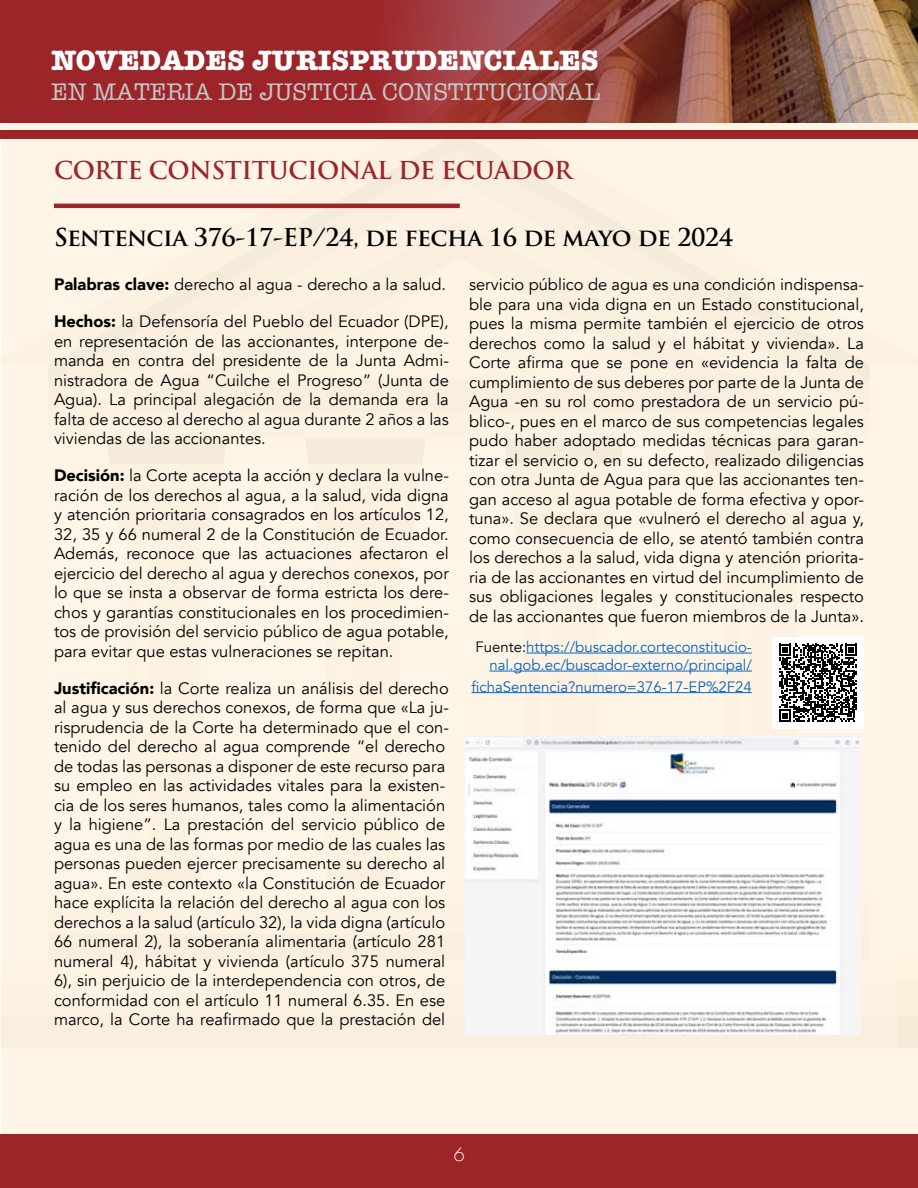
<style>
.page{position:relative;width:918px;height:1188px;background:#fff}
.page>*{position:absolute;margin:0;border:0;box-sizing:border-box;transform-origin:0 0}
.t1{font:700 28.95px "American Typewriter";color:#fff}
.t2{font:24.75px "American Typewriter";color:#c6c6c6}
.t3{font:700 24px "Trajan Pro";letter-spacing:-.02em;color:#000}
.t4{font:700 24px "Trajan Pro";letter-spacing:-.02em;color:#9c2529}
.t5{font:300 18.3px "Spartan MB";color:#fff}
.t6{font:16.5px/19.5px "Avenir";color:#000;text-align:justify}
.t7{font:15px/18px "Avenir";color:#0563c1;text-align:right}
.s1{color:#000}
.s2{font-weight:900}
</style>
<div class="page">
<div style="left:1px;top:0;width:917px;height:1188px;background:#fff5e6"></div>
<div style="left:0;top:961px;width:918px;height:87px;background:#faefdf"></div>
<div style="left:0;top:961px;width:918px;height:21px;background:#fff5e6"></div>
<div style="left:48px;top:887px;width:822px;height:74px;background:#fdf2e2"></div>
<div style="left:48px;top:887px;width:822px;height:18px;background:#fff5e6"></div>
<svg style="left:0;top:100px;width:918px;height:264px"></svg>
<div style="left:127px;top:438px;width:74px;height:449px;background:#fdf2e2"></div>
<svg style="left:107px;top:439px;width:119px;height:24px"></svg>
<div style="left:326px;top:438px;width:74px;height:449px;background:#fdf2e2"></div>
<svg style="left:306px;top:439px;width:119px;height:24px"></svg>
<div style="left:524px;top:438px;width:74px;height:449px;background:#fdf2e2"></div>
<svg style="left:504px;top:439px;width:119px;height:24px"></svg>
<div style="left:723px;top:438px;width:74px;height:449px;background:#fdf2e2"></div>
<svg style="left:703px;top:439px;width:119px;height:24px"></svg>
<svg style="left:328px;top:258px;width:275px;height:106px"></svg>
<div style="left:137px;top:549px;width:13px;height:308px;background:#fff5e6;border-radius:6px"></div>
<div style="left:338px;top:549px;width:12px;height:308px;background:#fff5e6;border-radius:6px"></div>
<div style="left:538px;top:549px;width:13px;height:308px;background:#fff5e6;border-radius:6px"></div>
<div style="left:739px;top:549px;width:12px;height:308px;background:#fff5e6;border-radius:6px"></div>
<div style="left:0;top:1134px;width:918px;height:54px;background:#9c2529"></div>
<div style="left:1px;top:0;width:917px;height:122px;background:#9c2529"></div>
<img style="left:398px;top:0;width:520px;height:122px">
<div style="left:1px;top:131px;width:917px;height:8px;background:#9c2529"></div>
<img style="left:465px;top:736px;width:395px;height:298px">
<hr style="left:54px;top:204px;width:406px;height:4px;background:#9c2529">
<hr style="left:526px;top:653px;width:226px;height:1px;background:#0563c1">
<hr style="left:489px;top:671px;width:263px;height:1px;background:#0563c1">
<hr style="left:472px;top:692px;width:280px;height:1px;background:#0563c1">
<div style="left:772px;top:637px;width:92px;height:92px;background:#fff"></div>
<svg style="left:779px;top:644px;width:78px;height:78px"></svg>
<h1 class="t1" style="left:51px;top:35px;width:549px">NOVEDADES JURISPRUDENCIALES</h1>
<h2 class="t2" style="left:51px;top:73px;width:551px">EN MATERIA DE JUSTICIA CONSTITUCIONAL</h2>
<h3 class="t4" style="left:54px;top:156px;width:520px">CORTE CONSTITUCIONAL DE ECUADOR</h3>
<h3 class="t3" style="left:54px;top:222px;width:681px">Sentencia 376-17-EP/24, de fecha 16 de mayo de 2024</h3>
<p class="t6" style="left:469px;top:275px;width:396px">servicio público de agua es una condición indispensa&shy;ble para una vida digna en un Estado constitucional, pues la misma permite también el ejercicio de otros derechos como la salud y el hábitat y vivienda». La Corte afirma que se pone en «evidencia la falta de cumplimiento de sus deberes por parte de la Junta de Agua -en su rol como prestadora de un servicio pú&shy;blico-, pues en el marco de sus competencias legales pudo haber adoptado medidas técnicas para garan&shy;tizar el servicio o, en su defecto, realizado diligencias con otra Junta de Agua para que las accionantes ten&shy;gan acceso al agua potable de forma efectiva y opor&shy;tuna». Se declara que «vulneró el derecho al agua y, como consecuencia de ello, se atentó también contra los derechos a la salud, vida digna y atención priorita&shy;ria de las accionantes en virtud del incumplimiento de sus obligaciones legales y constitucionales respecto de las accionantes que fueron miembros de la Junta».</p>
<p class="t7" style="left:475px;top:638px;width:278px"><span class="s1">Fuente:</span>https://buscador.corteconstitucio&shy;nal.gob.ec/buscador-externo/principal/</p>
<p class="t7" style="left:472px;top:678px;width:282px">fichaSentencia?numero=376-17-EP%2F24</p>
<p class="t6" style="left:54px;top:275px;width:394px"><span class="s2">Palabras clave:</span> derecho al agua - derecho a la salud.</p>
<p class="t6" style="left:54px;top:312px;width:396px"><span class="s2">Hechos:</span> la Defensoría del Pueblo del Ecuador (DPE), en representación de las accionantes, interpone de&shy;manda en contra del presidente de la Junta Admi&shy;nistradora de Agua “Cuilche el Progreso” (Junta de Agua). La principal alegación de la demanda era la falta de acceso al derecho al agua durante 2 años a las viviendas de las accionantes.</p>
<p class="t6" style="left:54px;top:466px;width:396px"><span class="s2">Decisión:</span> la Corte acepta la acción y declara la vulne&shy;ración de los derechos al agua, a la salud, vida digna y atención prioritaria consagrados en los artículos 12, 32, 35 y 66 numeral 2 de la Constitución de Ecuador.<br>Además, reconoce que las actuaciones afectaron el ejercicio del derecho al agua y derechos conexos, por lo que se insta a observar de forma estricta los dere&shy;chos y garantías constitucionales en los procedimien&shy;tos de provisión del servicio público de agua potable, para evitar que estas vulneraciones se repitan.</p>
<p class="t6" style="left:54px;top:679px;width:396px;text-align:left"><span class="s2">Justificación:</span> la Corte realiza un análisis del derecho al agua y sus derechos conexos, de forma que «La ju&shy;risprudencia de la Corte ha determinado que el con&shy;tenido del derecho al agua comprende “el derecho de todas las personas a disponer de este recurso para su empleo en las actividades vitales para la existen&shy;cia de los seres humanos, tales como la alimentación y la higiene”. La prestación del servicio público de agua es una de las formas por medio de las cuales las personas pueden ejercer precisamente su derecho al agua». En este contexto «la Constitución de Ecuador hace explícita la relación del derecho al agua con los derechos a la salud (artículo 32), la vida digna (artículo 66 numeral 2), la soberanía alimentaria (artículo 281 numeral 4), hábitat y vivienda (artículo 375 numeral 6), sin perjuicio de la interdependencia con otros, de conformidad con el artículo 11 numeral 6.35. En ese marco, la Corte ha reafirmado que la prestación del</p>
<p class="t5" style="left:454px;top:1142px;width:13px">6</p>
</div>
